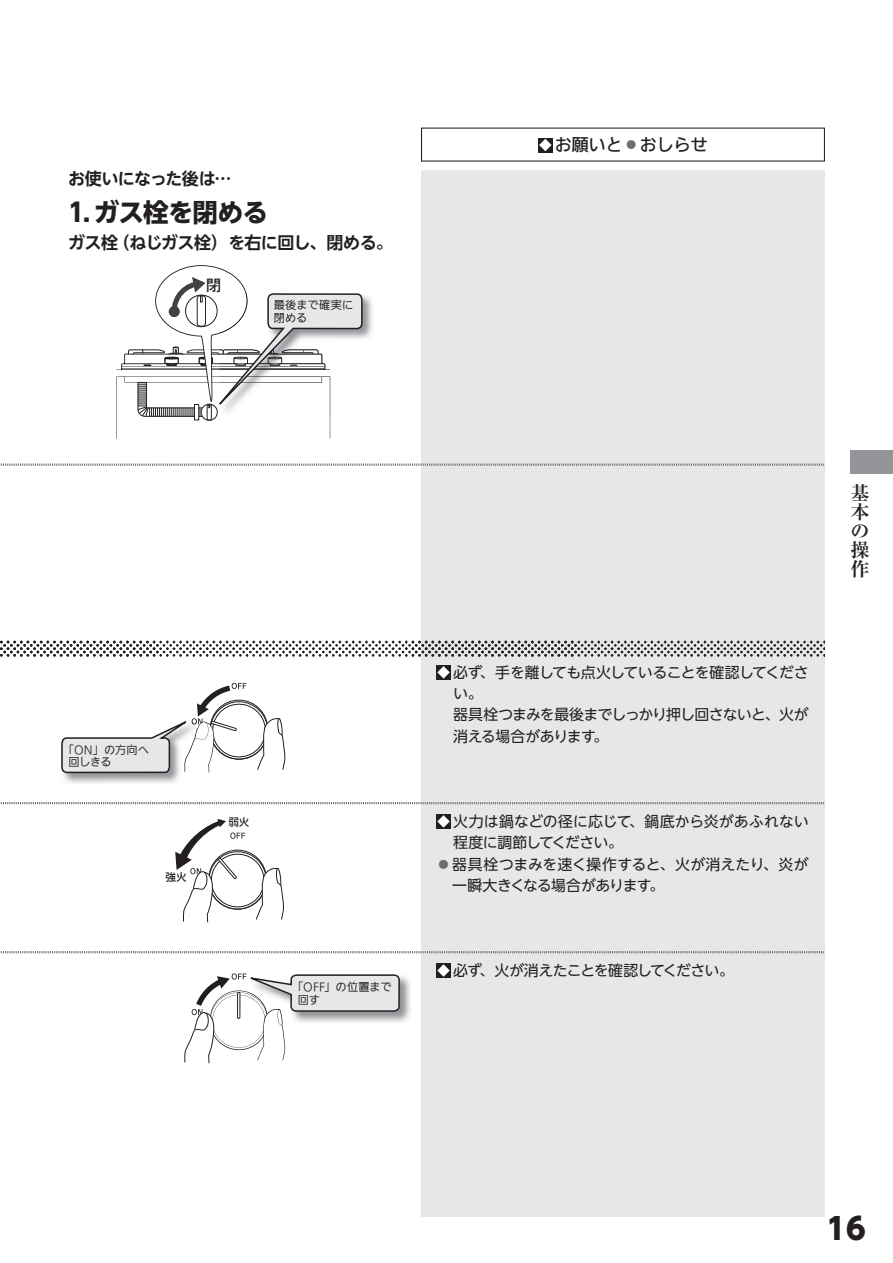
<style>
.page{position:relative;width:893px;height:1263px;background:#fff}
.page>*{position:absolute;margin:0;border:0;box-sizing:border-box;transform-origin:0 0}
.t1{font:800 29.7px "UD Shin Go Pro";color:#231f20}
.t2{font:700 25.5px "UD Shin Go NT Pro";letter-spacing:-.03em;color:#231f20}
.t3{font:700 19.2px/19.2px "Ryumin Pro";color:#231f20;text-align:justify}
.t4{font:700 16.95px "UD Shin Go NT Pro De";letter-spacing:-.03em;color:#231f20}
.t5{font:500 16.95px "Iwa UD Go Hon Pr 6";color:#231f20}
.t6{font:500 15px "Iwa UD Go Hon Pr 6";color:#231f20}
.t7{font:14.85px/21.3px "UD Shin Go NT Pro";letter-spacing:-.03em;color:#231f20}
.t8{font:14.85px "UD Shin Go NT Pro";letter-spacing:.01em;color:#231f20}
.t9{font:14.85px "UD Shin Go NT Pro";letter-spacing:-.06em;color:#231f20}
.t10{font:100 11.1px/12.8px "Iwa UD Go Hon Pr 6";letter-spacing:.01em;color:#231f20}
.t11{font:100 11.1px/12.8px "Iwa UD Go Hon Pr 6";letter-spacing:-.01em;color:#231f20}
.t12{font:500 10.5px "Iwa UD Go Hon Pr 6";color:#231f20}
.s1{color:#6c6d70}
.s2{font-family:"UD Shin Go Pro";font-weight:300;color:#6c6d70}
</style>
<div class="page">
<div style="left:421px;top:170px;width:404px;height:1046px;background:#e6e7e9"></div>
<div style="left:538px;top:138px;width:15px;height:14px;background:#231f20"></div>
<svg style="left:539px;top:139px;width:13px;height:12px"></svg>
<svg style="left:0;top:641px;width:825px;height:15px"></svg>
<div style="left:436px;top:665px;width:15px;height:15px;background:#231f20"></div>
<svg style="left:437px;top:666px;width:13px;height:13px"></svg>
<svg style="left:0;top:802px;width:825px;height:2px;background:#aeafb1"></svg>
<div style="left:436px;top:814px;width:15px;height:15px;background:#231f20"></div>
<svg style="left:437px;top:815px;width:13px;height:13px"></svg>
<svg style="left:0;top:951px;width:825px;height:2px;background:#b1b2b4"></svg>
<div style="left:436px;top:963px;width:15px;height:15px;background:#231f20"></div>
<svg style="left:437px;top:964px;width:13px;height:13px"></svg>
<svg style="left:0;top:463px;width:825px;height:3px"></svg>
<div style="left:850px;top:451px;width:43px;height:23px;background:#939598"></div>
<svg style="left:175px;top:819px;width:109px;height:104px"></svg>
<img style="left:363px;top:295px;width:10px;height:44px">
<svg style="left:116px;top:265px;width:247px;height:174px"></svg>
<img style="left:63px;top:774px;width:116px;height:9px">
<svg style="left:61px;top:682px;width:225px;height:92px"></svg>
<img style="left:401px;top:976px;width:10px;height:46px">
<svg style="left:184px;top:973px;width:217px;height:90px"></svg>
<p class="t4" style="left:68px;top:165px;width:165px">お使いになった後は…</p>
<h2 class="t2" style="left:68px;top:192px;width:201px">1. ガス栓を閉める</h2>
<p class="t4" style="left:68px;top:229px;width:326px">ガス栓（ねじガス栓）を右に回し、閉める。</p>
<p class="t6" style="left:206px;top:277px;width:16px">閉</p>
<p class="t10" style="left:274px;top:299px;width:81px">最後まで確実に閉める</p>
<p class="t5" style="left:555px;top:135px;width:155px">お願いと<span class="s1">⃝</span>おしらせ</p>
<p class="t11" style="left:68px;top:743px;width:82px;text-indent:-6px">「ON」の方向へ回しきる</p>
<p class="t12" style="left:166px;top:871px;width:22px">強火</p>
<p class="t12" style="left:228px;top:816px;width:22px">弱火</p>
<p class="t10" style="left:298px;top:980px;width:96px;text-indent:-6px">「OFF」の位置まで回す</p>
<p class="t7" style="left:453px;top:661px;width:357px">必ず、手を離しても点火していることを確認してください。<br>器具栓つまみを最後までしっかり押し回さないと、火が消える場合があります。</p>
<p class="t8" style="left:453px;top:809px;width:357px">火力は鍋などの径に応じて、鍋底から炎があふれない</p>
<p class="t7" style="left:453px;top:831px;width:171px">程度に調節してください。</p>
<p class="t8" style="left:436px;top:852px;width:374px"><span class="s2">⿟</span>器具栓つまみを速く操作すると、火が消えたり、炎が</p>
<p class="t7" style="left:452px;top:874px;width:214px">一瞬大きくなる場合があります。</p>
<p class="t9" style="left:453px;top:958px;width:282px">必ず、火が消えたことを確認してください。</p>
<p class="t3" style="left:850px;top:481px;width:20px">基本の操作</p>
<h1 class="t1" style="left:826px;top:1204px;width:41px">16</h1>
</div>
